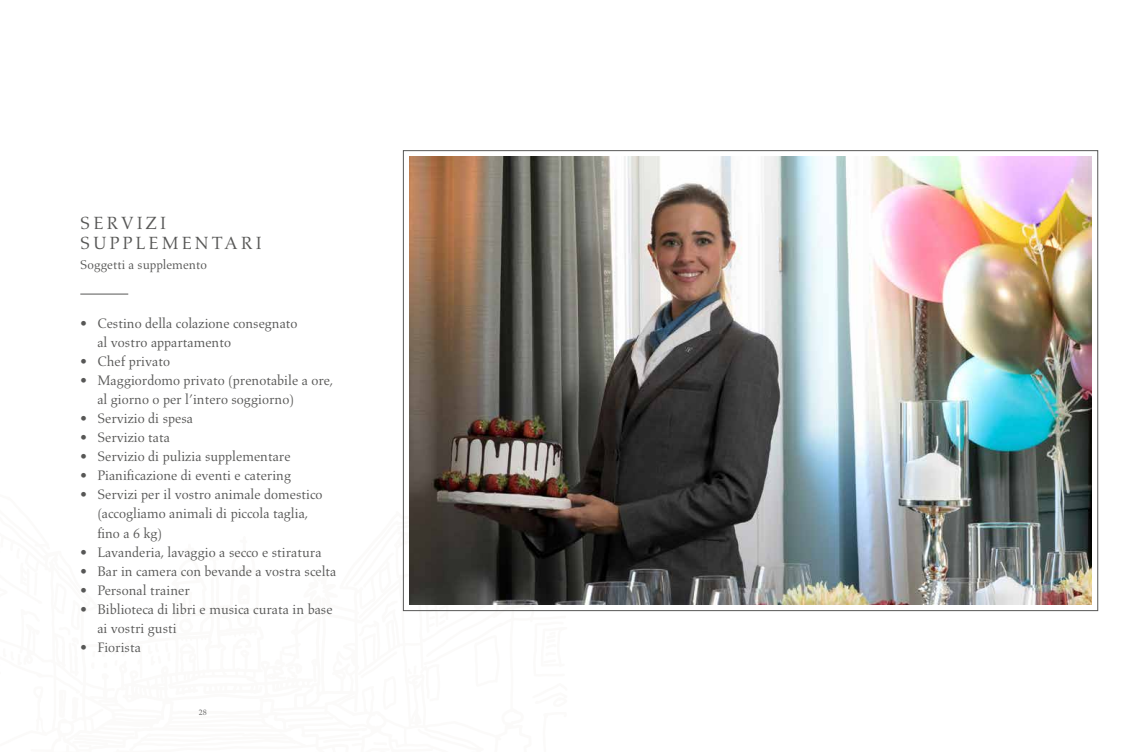
<style>
.page{position:relative;width:1134px;height:752px;background:#fff}
.page>*{position:absolute;margin:0;border:0;box-sizing:border-box;transform-origin:0 0}
.t1{font:18px/20px "Aldus LT Std";letter-spacing:.17em;color:#575756}
.t2{font:14px/19px "Aldus LT Std";color:#575756}
.t3{font:13px "Aldus LT Std";color:#575756}
.t4{font:8px "Aldus LT Std";color:#575756}
</style>
<div class="page">
<svg style="left:402px;top:476px;width:98px;height:136px"></svg>
<img style="left:409px;top:157px;width:682px;height:447px">
<hr style="left:80px;top:293px;width:48px;height:1px;background:#575756">
<p class="t1" style="left:80px;top:213px;width:183px">SERVIZI<br>SUPPLEMENTARI</p>
<p class="t3" style="left:80px;top:257px;width:128px">Soggetti a supplemento</p>
<p class="t2" style="left:97px;top:314px;width:202px;text-indent:-17px">• Cestino della colazione consegnato al vostro appartamento</p>
<p class="t2" style="left:80px;top:352px;width:91px">• Chef privato</p>
<p class="t2" style="left:97px;top:371px;width:237px;text-indent:-17px">• Maggiordomo privato (prenotabile a ore, al giorno o per l’intero soggiorno)</p>
<p class="t2" style="left:80px;top:409px;width:114px">• Servizio di spesa</p>
<p class="t2" style="left:80px;top:428px;width:91px">• Servizio tata</p>
<p class="t2" style="left:80px;top:447px;width:212px">• Servizio di pulizia supplementare</p>
<p class="t2" style="left:80px;top:466px;width:212px">• Pianificazione di eventi e catering</p>
<p class="t2" style="left:97px;top:485px;width:227px;text-indent:-17px">• Servizi per il vostro animale domestico (accogliamo animali di piccola taglia, fino a 6 kg)</p>
<p class="t2" style="left:80px;top:542px;width:243px">• Lavanderia, lavaggio a secco e stiratura</p>
<p class="t2" style="left:80px;top:561px;width:258px">• Bar in camera con bevande a vostra scelta</p>
<p class="t2" style="left:80px;top:580px;width:111px">• Personal trainer</p>
<p class="t2" style="left:97px;top:599px;width:237px;text-indent:-17px">• Biblioteca di libri e musica curata in base ai vostri gusti</p>
<p class="t2" style="left:80px;top:637px;width:62px">• Fiorista</p>
<p class="t4" style="left:199px;top:707px;width:9px">28</p>
</div>
